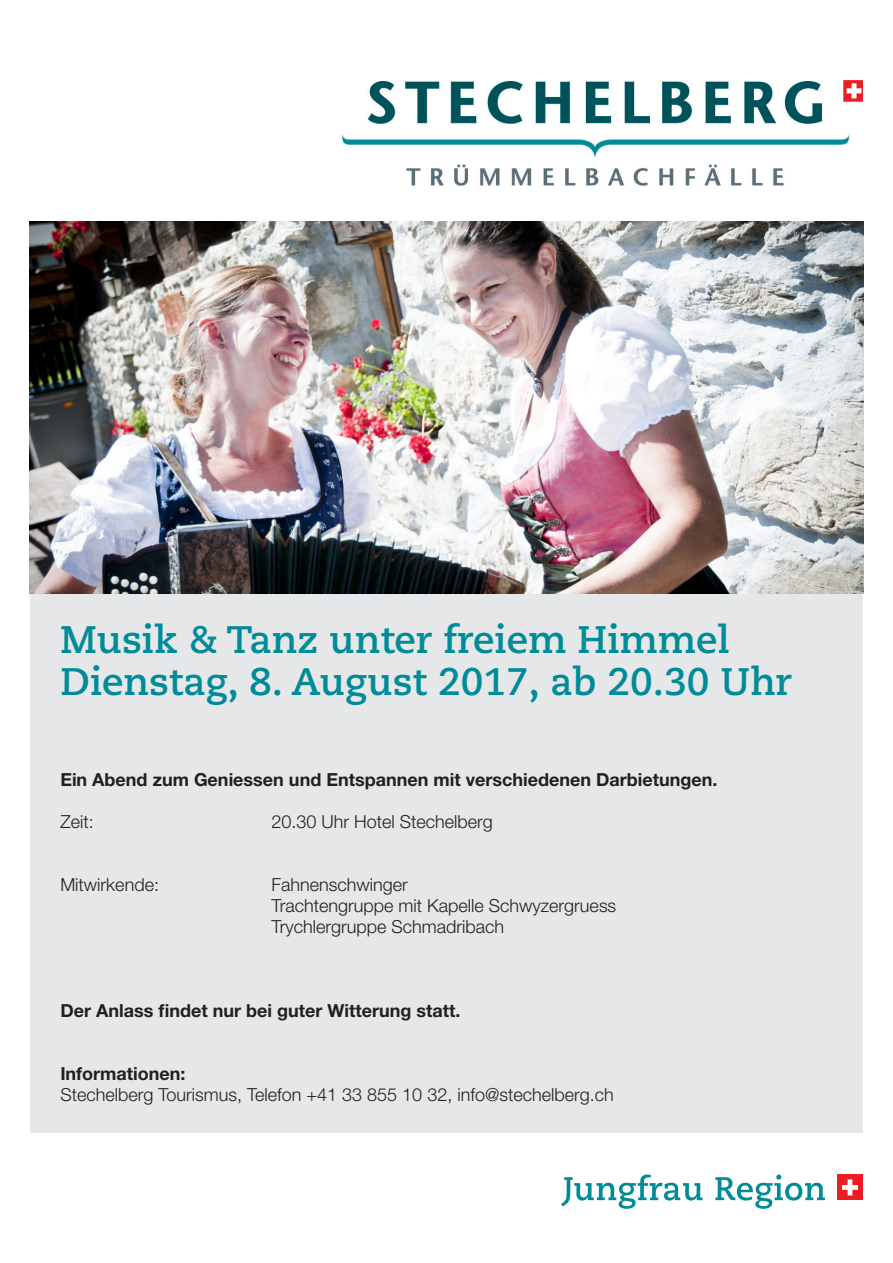
<style>
.page{position:relative;width:893px;height:1263px;background:#fff}
.page>*{position:absolute;margin:0;border:0;box-sizing:border-box;transform-origin:0 0}
.t1{font:700 38.25px "PMN Caecilia LTCE";color:#008b98}
.t2{font:300 18px "Helvetica Neue LT Std";color:#231f20}
.t3{font:700 18px "Helvetica Neue LT Std";color:#231f20}
</style>
<div class="page">
<div style="left:30px;top:593px;width:833px;height:539px;background:#e6e7e9"></div>
<div style="left:837px;top:1174px;width:26px;height:26px;background:#ee1d23"></div>
<svg style="left:842px;top:1179px;width:16px;height:16px"></svg>
<svg style="left:561px;top:1174px;width:264px;height:35px"></svg>
<img style="left:342px;top:80px;width:521px;height:106px">
<img style="left:30px;top:221px;width:833px;height:372px">
<p class="t1" style="left:60px;top:617px;width:671px">Musik &amp; Tanz unter freiem Himmel</p>
<p class="t1" style="left:60px;top:659px;width:733px">Dienstag, 8. August 2017, ab 20.30 Uhr</p>
<p class="t3" style="left:60px;top:769px;width:658px">Ein Abend zum Geniessen und Entspannen mit verschiedenen Darbietungen.</p>
<p class="t2" style="left:60px;top:811px;width:35px">Zeit:</p>
<p class="t2" style="left:271px;top:811px;width:223px">20.30 Uhr Hotel Stechelberg</p>
<p class="t2" style="left:60px;top:874px;width:100px">Mitwirkende:</p>
<p class="t2" style="left:271px;top:874px;width:138px">Fahnenschwinger</p>
<p class="t2" style="left:271px;top:895px;width:346px">Trachtengruppe mit Kapelle Schwyzergruess</p>
<p class="t2" style="left:271px;top:916px;width:234px">Trychlergruppe Schmadribach</p>
<p class="t3" style="left:60px;top:1000px;width:402px">Der Anlass findet nur bei guter Witterung statt.</p>
<p class="t3" style="left:60px;top:1063px;width:127px">Informationen:</p>
<p class="t2" style="left:60px;top:1084px;width:555px">Stechelberg Tourismus, Telefon +41 33 855 10 32, info@stechelberg.ch</p>
</div>
